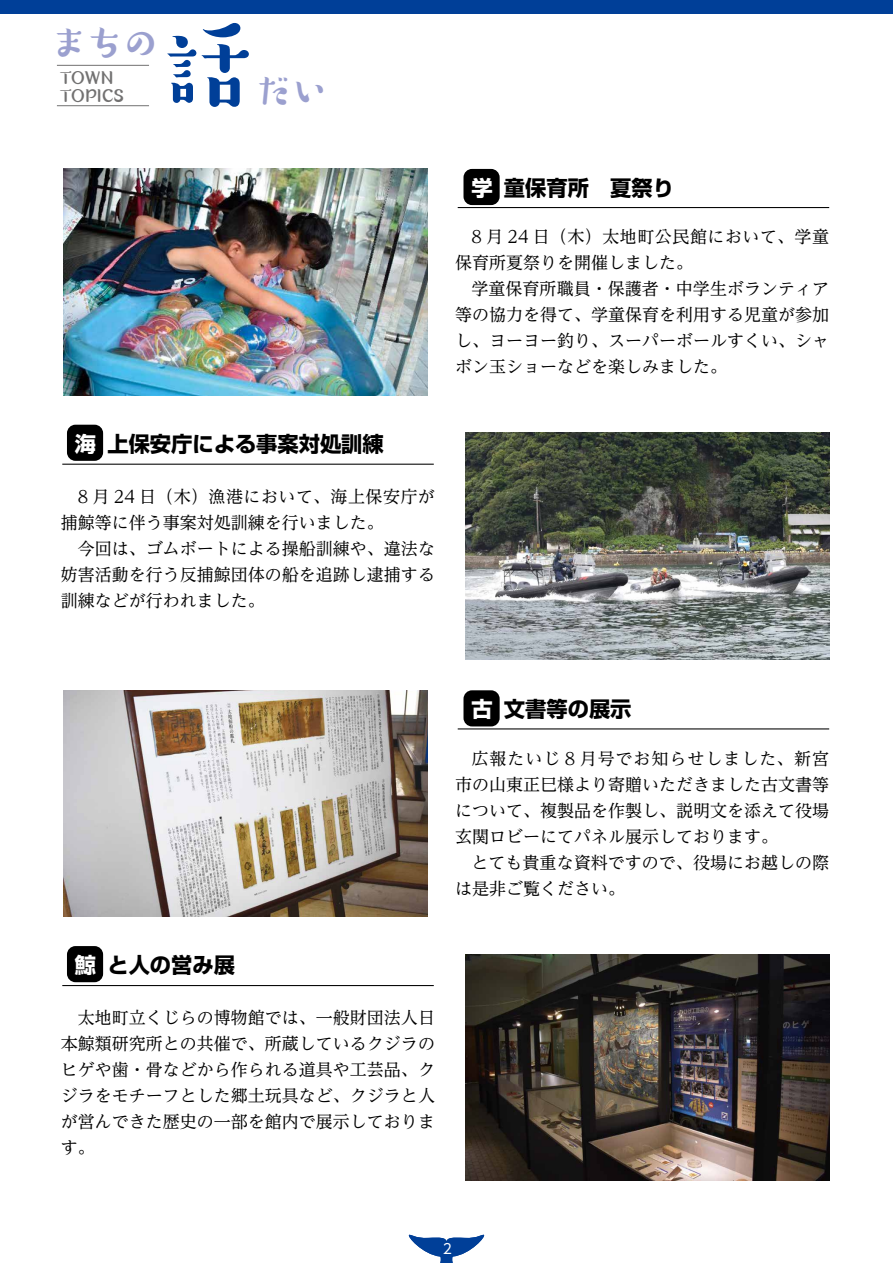
<style>
.page{position:relative;width:893px;height:1263px;background:#fff}
.page>*{position:absolute;margin:0;border:0;box-sizing:border-box;transform-origin:0 0}
.t1{font:500 44.7px "Suzumushi Std";color:#9ba0cf}
.t2{font:700 21.3px "Shin Go Pr 6";color:#000}
.t3{font:500 20.7px/17.7px "Suzumushi Std";letter-spacing:-.015em;color:#727171}
.t4{font:16.95px/26px "UD Reimin Pro";color:#000}
.t5{font:13.8px "UD Shin Go Pr 6";color:#fff}
.s1{font-size:97.5px;color:#003f98}
.s2{color:#fff}
</style>
<div class="page">
<hr style="left:57px;top:65px;width:92px;height:1px;background:#727171">
<hr style="left:57px;top:105px;width:92px;height:1px;background:#727171">
<div style="left:0;top:0;width:893px;height:14px;background:#003f98"></div>
<img style="left:466px;top:433px;width:363px;height:226px">
<img style="left:466px;top:954px;width:363px;height:227px">
<img style="left:64px;top:169px;width:363px;height:226px">
<img style="left:64px;top:690px;width:363px;height:227px">
<hr style="left:458px;top:207px;width:371px;height:1px;background:#000">
<hr style="left:458px;top:728px;width:371px;height:1px;background:#000">
<div style="left:463px;top:169px;width:37px;height:36px;background:#000;border-radius:9px"></div>
<div style="left:463px;top:690px;width:37px;height:36px;background:#000;border-radius:9px"></div>
<hr style="left:62px;top:464px;width:372px;height:1px;background:#000">
<hr style="left:62px;top:985px;width:372px;height:1px;background:#000">
<div style="left:67px;top:425px;width:36px;height:36px;background:#000;border-radius:9px"></div>
<div style="left:67px;top:946px;width:36px;height:36px;background:#000;border-radius:9px"></div>
<svg style="left:409px;top:1235px;width:75px;height:28px"></svg>
<h1 class="t1" style="left:46px;top:14px;width:287px">まちの<span class="s1">話</span>だい</h1>
<p class="t3" style="left:60px;top:67px;width:66px">TOWN<br>TOPICS</p>
<p class="t2" style="left:471px;top:171px;width:204px"><span class="s2">学</span> 童保育所　夏祭り</p>
<p class="t4" style="left:455px;top:223px;width:376px;text-indent:16px">8 月 24 日（木）太地町公民館において、学童保育所夏祭りを開催しました。</p>
<p class="t4" style="left:455px;top:275px;width:376px;text-align:justify;text-indent:16px">学童保育所職員・保護者・中学生ボランティア等の協力を得て、学童保育を利用する児童が参加し、ヨーヨー釣り、スーパーボールすくい、シャボン玉ショーなどを楽しみました。</p>
<p class="t2" style="left:75px;top:427px;width:310px"><span class="s2">海</span> 上保安庁による事案対処訓練</p>
<p class="t4" style="left:61px;top:483px;width:376px">　8 月 24 日（木）漁港において、海上保安庁が捕鯨等に伴う事案対処訓練を行いました。<br>　今回は、ゴムボートによる操船訓練や、違法な妨害活動を行う反捕鯨団体の船を追跡し逮捕する訓練などが行われました。</p>
<p class="t2" style="left:471px;top:692px;width:162px"><span class="s2">古</span> 文書等の展示</p>
<p class="t4" style="left:455px;top:745px;width:376px;text-align:justify;text-indent:16px">広報たいじ 8 月号でお知らせしました、新宮市の山東正巳様より寄贈いただきました古文書等について、複製品を作製し、説明文を添えて役場玄関ロビーにてパネル展示しております。</p>
<p class="t4" style="left:455px;top:849px;width:376px;text-indent:16px">とても貴重な資料ですので、役場にお越しの際は是非ご覧ください。</p>
<p class="t2" style="left:75px;top:948px;width:162px"><span class="s2">鯨</span> と人の営み展</p>
<p class="t4" style="left:61px;top:1004px;width:376px;text-align:justify">　太地町立くじらの博物館では、一般財団法人日本鯨類研究所との共催で、所蔵しているクジラのヒゲや歯・骨などから作られる道具や工芸品、クジラをモチーフとした郷土玩具など、クジラと人が営んできた歴史の一部を館内で展示しております。</p>
<p class="t5" style="left:443px;top:1238px;width:11px">2</p>
</div>
